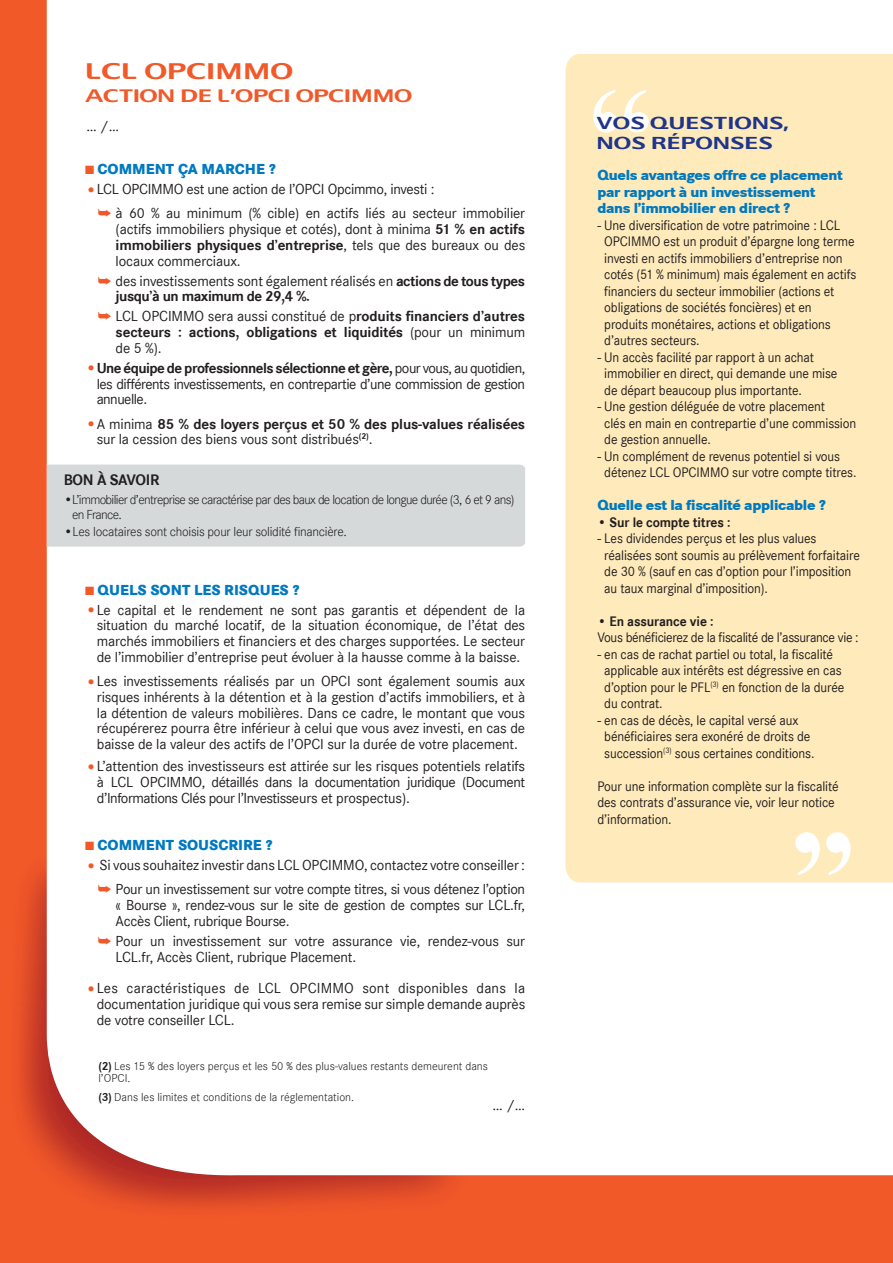
<style>
.page{position:relative;width:893px;height:1263px;background:#f15929}
.page>*{position:absolute;margin:0;border:0;box-sizing:border-box;transform-origin:0 0}
.t1{font:700 132.45px "Times New Roman";color:#fff}
.t2{font:700 22.5px "LCL2";color:#f15929}
.t3{font:700 18px "LCL2";letter-spacing:-.02em;color:#f15929}
.t4{font:700 17.25px/20.2px "LCL2";letter-spacing:.005em;color:#1e358b}
.t5{font:700 15.75px "Corporate S";letter-spacing:-.025em;color:#231f20}
.t6{font:15px/15.8px "Corporate S";letter-spacing:-.01em;color:#231f20;text-align:justify}
.t7{font:700 15px/15.8px "Corporate S";letter-spacing:-.01em;color:#231f20;text-align:justify}
.t8{font:800 15px/16.5px "Corporate S";letter-spacing:-.02em;color:#0079c0}
.t9{font:700 15px/15.8px "Corporate S";letter-spacing:-.03em;color:#231f20}
.t10{font:800 15px "Corporate S";color:#0079c0}
.t11{font:14.25px/16.5px "Corporate S";letter-spacing:-.01em;color:#231f20;scale:.95 1}
.t12{font:700 14.25px "Corporate S";letter-spacing:-.01em;color:#231f20;scale:.95 1}
.t13{font:13.5px/15px "Corporate S Ligh";letter-spacing:-.05em;color:#231f20}
.t14{font:13.5px "Corporate S Ligh";letter-spacing:-.02em;color:#231f20}
.t15{font:12px/12px "Corporate S Ligh";color:#231f20}
.s1{color:#f15929}
.s2{font-size:18px;color:#f15929}
.s3{font-weight:700}
.s4{font-weight:400}
.s5{font-family:"Corporate S";font-weight:700}
</style>
<div class="page">
<img style="left:20px;top:844px;width:429px;height:363px">
<div style="left:47px;top:0;width:846px;height:1177px;background:#fff"></div>
<div style="left:566px;top:54px;width:327px;height:828px;background:#feeaba"></div>
<div style="left:47px;top:465px;width:478px;height:82px;background:#d6d9da"></div>
<h2 class="t2" style="left:85px;top:58px;width:210px">LCL OPCIMMO</h2>
<p class="t3" style="left:85px;top:85px;width:329px">ACTION DE L’OPCI OPCIMMO</p>
<p class="t6" style="left:86px;top:118px;width:34px">… /…</p>
<p class="t10" style="left:85px;top:160px;width:192px"><span class="s1">■</span> COMMENT ÇA MARCHE ?</p>
<p class="t6" style="left:98px;top:177px;width:429px;line-height:24.3px;text-indent:-13px"><span class="s2">•</span>LCL OPCIMMO est une action de l’OPCI Opcimmo, investi :<br><span class="s1">➥</span> à 60 % au minimum (% cible) en actifs liés au secteur immobilier</p>
<p class="t6" style="left:116px;top:221px;width:411px">(actifs immobiliers physique et cotés), dont à minima <span class="s3">51 % en actifs immobiliers physiques d’entreprise</span>, tels que des bureaux ou des locaux commerciaux.</p>
<p class="t9" style="left:116px;top:273px;width:411px;text-indent:-18px"><span class="s1">➥</span> <span class="s4">des investissements sont également réalisés en</span> actions de tous types jusqu’à un maximum de 29,4 %.</p>
<p class="t7" style="left:116px;top:309px;width:411px;text-indent:-18px"><span class="s1">➥</span> <span class="s4">LCL OPCIMMO sera aussi constitué de p</span>roduits financiers d’autres secteurs : actions, obligations et liquidités <span class="s4">(pour un minimum de 5 %).</span></p>
<p class="t6" style="left:97px;top:360px;width:430px;text-indent:-12px"><span class="s2">•</span><span class="s3">Une équipe de professionnels sélectionne et gère,</span> pour vous, au quotidien, les différents investissements, en contrepartie d’une commission de gestion annuelle.</p>
<p class="t6" style="left:97px;top:416px;width:430px;text-indent:-12px"><span class="s2">•</span>A minima <span class="s3">85 % des loyers perçus et 50 % des plus-values réalisées </span>sur la cession des biens vous sont distribués<sup>(2)</sup>.</p>
<p class="t5" style="left:64px;top:470px;width:97px">BON À SAVOIR</p>
<p class="t13" style="left:72px;top:492px;width:444px;text-indent:-8px">•L’immobilier d’entreprise se caractérise par des baux de location de longue durée (3, 6 et 9 ans) en France.</p>
<p class="t14" style="left:64px;top:524px;width:285px">•Les locataires sont choisis pour leur solidité financière.</p>
<p class="t10" style="left:85px;top:581px;width:216px"><span class="s1">■</span> QUELS SONT LES RISQUES ?</p>
<p class="t6" style="left:97px;top:602px;width:430px;text-indent:-12px"><span class="s2">•</span>Le capital et le rendement ne sont pas garantis et dépendent de la situation du marché locatif, de la situation économique, de l’état des marchés immobiliers et financiers et des charges supportées. Le secteur de l’immobilier d’entreprise peut évoluer à la hausse comme à la baisse.</p>
<p class="t6" style="left:97px;top:673px;width:430px;text-indent:-12px"><span class="s2">•</span>Les investissements réalisés par un OPCI sont également soumis aux risques inhérents à la détention et à la gestion d’actifs immobiliers, et à la détention de valeurs mobilières. Dans ce cadre, le montant que vous récupérerez pourra être inférieur à celui que vous avez investi, en cas de baisse de la valeur des actifs de l’OPCI sur la durée de votre placement.</p>
<p class="t6" style="left:97px;top:758px;width:430px;text-indent:-12px"><span class="s2">•</span>L’attention des investisseurs est attirée sur les risques potentiels relatifs à LCL OPCIMMO, détaillés dans la documentation juridique (Document d’Informations Clés pour l’Investisseurs et prospectus).</p>
<p class="t10" style="left:85px;top:836px;width:189px"><span class="s1">■</span> COMMENT SOUSCRIRE ?</p>
<p class="t6" style="left:85px;top:853px;width:442px;line-height:24.3px;text-align:right"><span class="s2">•</span> Si vous souhaitez investir dans LCL OPCIMMO, contactez votre conseiller : <span class="s1">➥</span> Pour un investissement sur votre compte titres, si vous détenez l’option</p>
<p class="t6" style="left:116px;top:897px;width:411px">« Bourse », rendez-vous sur le site de gestion de comptes sur LCL.fr,<br>Accès Client, rubrique Bourse.</p>
<p class="t6" style="left:116px;top:933px;width:411px;text-indent:-18px"><span class="s1">➥</span> Pour un investissement sur votre assurance vie, rendez-vous sur<br>LCL.fr, Accès Client, rubrique Placement.</p>
<p class="t6" style="left:97px;top:980px;width:430px;text-indent:-12px"><span class="s2">•</span>Les caractéristiques de LCL OPCIMMO sont disponibles dans la documentation juridique qui vous sera remise sur simple demande auprès de votre conseiller LCL.</p>
<p class="t15" style="left:98px;top:1060px;width:391px"><span class="s5">(2)</span> Les 15 % des loyers perçus et les 50 % des plus-values restants demeurent dans l’OPCI.</p>
<p class="t15" style="left:98px;top:1091px;width:257px"><span class="s5">(3)</span> Dans les limites et conditions de la réglementation.</p>
<p class="t6" style="left:492px;top:1097px;width:34px">… /…</p>
<h1 class="t1" style="left:588px;top:61px;width:68px">“</h1>
<p class="t4" style="left:597px;top:113px;width:194px">VOS QUESTIONS,<br>NOS RÉPONSES</p>
<p class="t8" style="left:597px;top:167px;width:247px">Quels avantages offre ce placement par rapport à un investissement dans l’immobilier en direct ?</p>
<p class="t11" style="left:604px;top:217px;width:267px;text-indent:-7px">- Une diversification de votre patrimoine : LCL OPCIMMO est un produit d’épargne long terme investi en actifs immobiliers d’entreprise non cotés (51 % minimum) mais également en actifs financiers du secteur immobilier (actions et obligations de sociétés foncières) et en produits monétaires, actions et obligations d’autres secteurs.</p>
<p class="t11" style="left:604px;top:349px;width:247px;text-indent:-7px">- Un accès facilité par rapport à un achat immobilier en direct, qui demande une mise de départ beaucoup plus importante.</p>
<p class="t11" style="left:604px;top:398px;width:267px;text-indent:-7px">- Une gestion déléguée de votre placement<br>clés en main en contrepartie d’une commission de gestion annuelle.</p>
<p class="t11" style="left:604px;top:448px;width:267px;text-indent:-7px">- Un complément de revenus potentiel si vous détenez LCL OPCIMMO sur votre compte titres.</p>
<p class="t8" style="left:597px;top:497px;width:230px">Quelle est la fiscalité applicable ?</p>
<p class="t12" style="left:597px;top:514px;width:142px">• Sur le compte titres :</p>
<p class="t11" style="left:604px;top:530px;width:271px;text-indent:-7px">- Les dividendes perçus et les plus values réalisées sont soumis au prélèvement forfaitaire de 30 % (sauf en cas d’option pour l’imposition au taux marginal d’imposition).</p>
<p class="t12" style="left:597px;top:613px;width:124px">• En assurance vie :</p>
<p class="t11" style="left:597px;top:629px;width:277px">Vous bénéficierez de la fiscalité de l’assurance vie :</p>
<p class="t11" style="left:604px;top:646px;width:254px;text-indent:-7px">- en cas de rachat partiel ou total, la fiscalité applicable aux intérêts est dégressive en cas d’option pour le PFL<sup>(3)</sup> en fonction de la durée du contrat.</p>
<p class="t11" style="left:604px;top:712px;width:223px;text-indent:-7px">- en cas de décès, le capital versé aux bénéficiaires sera exonéré de droits de succession<sup>(3)</sup> sous certaines conditions.</p>
<p class="t11" style="left:597px;top:778px;width:255px">Pour une information complète sur la fiscalité des contrats d’assurance vie, voir leur notice d’information.</p>
<h1 class="t1" style="left:790px;top:804px;width:68px">”</h1>
</div>
